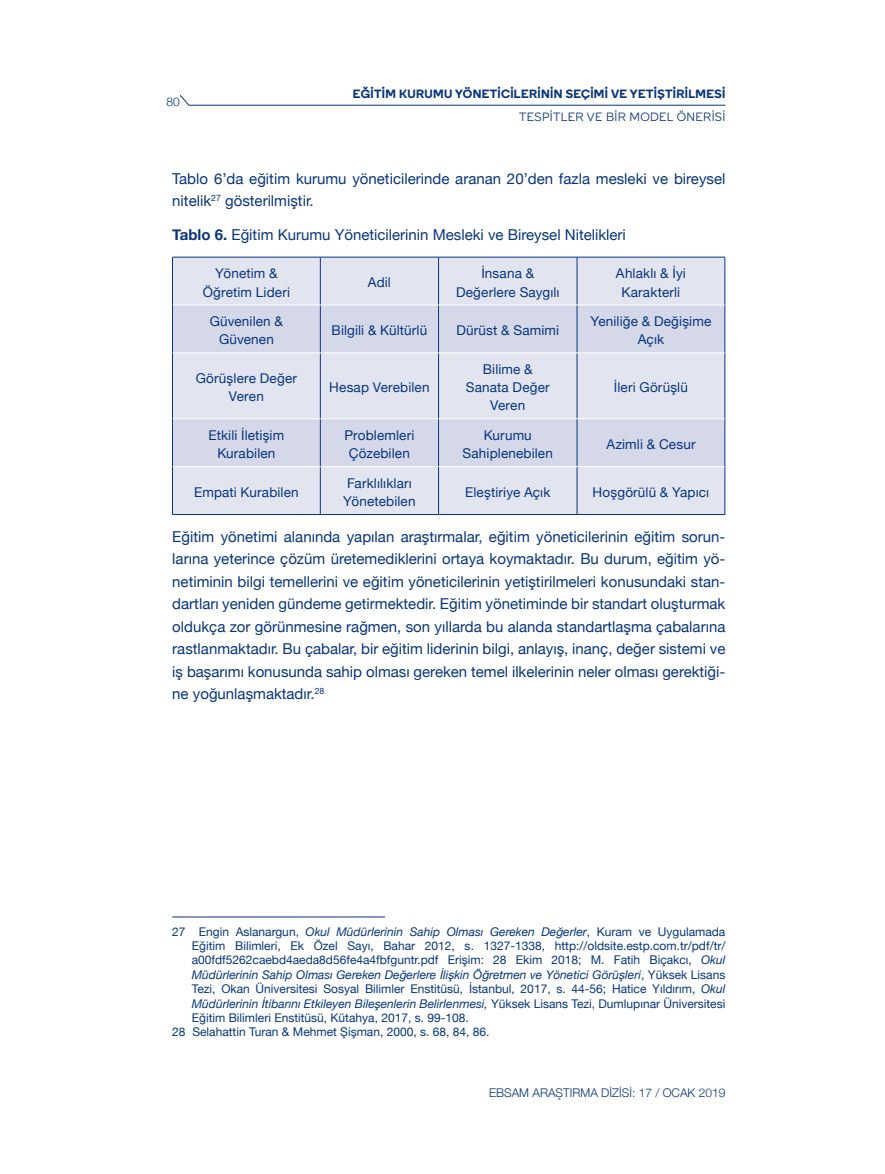
<style>
.page{position:relative;width:885px;height:1174px;background:#fff}
.page>*{position:absolute;margin:0;border:0;box-sizing:border-box;transform-origin:0 0}
.ŞEKİL_VE_TABLO{font:15px/22.5px "Helvetica Neue";color:#08357c}
.t1{font:13.5px/18px "Helvetica Neue";letter-spacing:.01em;color:#08357c;text-align:center}
.RENK{font:12px/14.4px "Helvetica Neue";color:#08357c;text-align:justify}
.t2{font:600 12px "Boing";letter-spacing:.03em;color:#08357c}
.t3{font:300 12px "Helvetica Neue";color:#08357c}
.t4{font:300 12px "Boing";letter-spacing:.03em;color:#08357c}
.s1{font-weight:700}
.s2{font-style:italic}
</style>
<div class="page">
<svg style="left:180px;top:95px;width:546px;height:11px"></svg>
<div style="left:173px;top:258px;width:551px;height:256px;background:#e2e5f0"></div>
<svg style="left:173px;top:306px;width:551px;height:160px;fill:#d4d8e9"></svg>
<hr style="left:172px;top:257px;width:148px;height:1px;background:#08357c">
<hr style="left:172px;top:257px;width:1px;height:48px;background:#08357c">
<hr style="left:320px;top:257px;width:118px;height:1px;background:#08357c">
<hr style="left:320px;top:257px;width:1px;height:48px;background:#08357c">
<hr style="left:438px;top:257px;width:139px;height:1px;background:#08357c">
<hr style="left:438px;top:257px;width:1px;height:48px;background:#08357c">
<hr style="left:577px;top:257px;width:148px;height:1px;background:#08357c">
<hr style="left:576px;top:257px;width:1px;height:48px;background:#08357c">
<hr style="left:724px;top:257px;width:1px;height:48px;background:#08357c">
<hr style="left:172px;top:305px;width:1px;height:48px;background:#08357c">
<hr style="left:320px;top:305px;width:1px;height:48px;background:#08357c">
<hr style="left:438px;top:305px;width:1px;height:48px;background:#08357c">
<hr style="left:576px;top:305px;width:1px;height:48px;background:#08357c">
<hr style="left:724px;top:305px;width:1px;height:48px;background:#08357c">
<hr style="left:172px;top:353px;width:1px;height:66px;background:#08357c">
<hr style="left:320px;top:353px;width:1px;height:65px;background:#08357c">
<hr style="left:438px;top:353px;width:1px;height:65px;background:#08357c">
<hr style="left:576px;top:353px;width:1px;height:65px;background:#08357c">
<hr style="left:724px;top:353px;width:1px;height:66px;background:#08357c">
<hr style="left:172px;top:419px;width:1px;height:47px;background:#08357c">
<hr style="left:320px;top:419px;width:1px;height:47px;background:#08357c">
<hr style="left:438px;top:419px;width:1px;height:47px;background:#08357c">
<hr style="left:576px;top:419px;width:1px;height:47px;background:#08357c">
<hr style="left:724px;top:419px;width:1px;height:47px;background:#08357c">
<hr style="left:172px;top:466px;width:1px;height:48px;background:#08357c">
<hr style="left:320px;top:467px;width:1px;height:47px;background:#08357c">
<hr style="left:438px;top:467px;width:1px;height:47px;background:#08357c">
<hr style="left:576px;top:467px;width:1px;height:47px;background:#08357c">
<hr style="left:724px;top:466px;width:1px;height:48px;background:#08357c">
<hr style="left:172px;top:514px;width:148px;height:1px;background:#08357c">
<hr style="left:320px;top:514px;width:118px;height:1px;background:#08357c">
<hr style="left:438px;top:514px;width:139px;height:1px;background:#08357c">
<hr style="left:577px;top:514px;width:148px;height:1px;background:#08357c">
<hr style="left:173px;top:305px;width:147px;height:1px;background:#fff">
<hr style="left:320px;top:305px;width:118px;height:1px;background:#fff">
<hr style="left:438px;top:305px;width:139px;height:1px;background:#fff">
<hr style="left:577px;top:305px;width:147px;height:1px;background:#fff">
<hr style="left:173px;top:352px;width:147px;height:1px;background:#fff">
<hr style="left:320px;top:352px;width:118px;height:1px;background:#fff">
<hr style="left:438px;top:352px;width:139px;height:1px;background:#fff">
<hr style="left:577px;top:352px;width:147px;height:1px;background:#fff">
<hr style="left:173px;top:418px;width:147px;height:1px;background:#fff">
<hr style="left:320px;top:418px;width:118px;height:1px;background:#fff">
<hr style="left:438px;top:418px;width:139px;height:1px;background:#fff">
<hr style="left:577px;top:418px;width:147px;height:1px;background:#fff">
<hr style="left:173px;top:466px;width:147px;height:1px;background:#fff">
<hr style="left:320px;top:466px;width:118px;height:1px;background:#fff">
<hr style="left:438px;top:466px;width:139px;height:1px;background:#fff">
<hr style="left:577px;top:466px;width:147px;height:1px;background:#fff">
<hr style="left:172px;top:916px;width:213px;height:1px;background:#08357c">
<p class="t3" style="left:167px;top:92px;width:15px">80</p>
<p class="t2" style="left:353px;top:85px;width:374px">EĞİTİM KURUMU YÖNETİCİLERİNİN SEÇİMİ VE YETİŞTİRİLMESİ</p>
<p class="t4" style="left:519px;top:110px;width:208px">TESPİTLER VE BİR MODEL ÖNERİSİ</p>
<p class="ŞEKİL_VE_TABLO" style="left:172px;top:168px;width:554px">Tablo 6’da eğitim kurumu yöneticilerinde aranan 20’den fazla mesleki ve bireysel nitelik<sup>27</sup> gösterilmiştir.</p>
<p class="ŞEKİL_VE_TABLO" style="left:172px;top:224px;width:455px"><span class="s1">Tablo 6.</span> Eğitim Kurumu Yöneticilerinin Mesleki ve Bireysel Nitelikleri</p>
<p class="t1" style="left:203px;top:265px;width:89px">Yönetim &amp;<br>Öğretim Lideri</p>
<p class="t1" style="left:368px;top:274px;width:24px">Adil</p>
<p class="t1" style="left:456px;top:265px;width:105px">İnsana &amp;<br>Değerlere Saygılı</p>
<p class="t1" style="left:616px;top:265px;width:71px">Ahlaklı &amp; İyi<br>Karakterli</p>
<p class="t1" style="left:210px;top:313px;width:75px">Güvenilen &amp;<br>Güvenen</p>
<p class="t1" style="left:331px;top:322px;width:97px">Bilgili &amp; Kültürlü</p>
<p class="t1" style="left:456px;top:322px;width:104px">Dürüst &amp; Samimi</p>
<p class="t1" style="left:590px;top:313px;width:122px">Yeniliğe &amp; Değişime<br>Açık</p>
<p class="t1" style="left:196px;top:370px;width:103px">Görüşlere Değer<br>Veren</p>
<p class="t1" style="left:329px;top:379px;width:102px">Hesap Verebilen</p>
<p class="t1" style="left:465px;top:361px;width:85px">Bilime &amp;<br>Sanata Değer<br>Veren</p>
<p class="t1" style="left:614px;top:379px;width:75px">İleri Görüşlü</p>
<p class="t1" style="left:208px;top:427px;width:77px">Etkili İletişim<br>Kurabilen</p>
<p class="t1" style="left:344px;top:427px;width:71px">Problemleri<br>Çözebilen</p>
<p class="t1" style="left:462px;top:427px;width:92px">Kurumu<br>Sahiplenebilen</p>
<p class="t1" style="left:606px;top:436px;width:91px">Azimli &amp; Cesur</p>
<p class="t1" style="left:194px;top:484px;width:106px">Empati Kurabilen</p>
<p class="t1" style="left:343px;top:475px;width:74px;text-align:left">Farklılıkları<br>Yönetebilen</p>
<p class="t1" style="left:465px;top:484px;width:87px">Eleştiriye Açık</p>
<p class="t1" style="left:592px;top:484px;width:118px">Hoşgörülü &amp; Yapıcı</p>
<p class="ŞEKİL_VE_TABLO" style="left:172px;top:526px;width:554px;text-align:justify">Eğitim yönetimi alanında yapılan araştırmalar, eğitim yöneticilerinin eğitim sorun&shy;larına yeterince çözüm üretemediklerini ortaya koymaktadır. Bu durum, eğitim yö&shy;netiminin bilgi temellerini ve eğitim yöneticilerinin yetiştirilmeleri konusundaki stan&shy;dartları yeniden gündeme getirmektedir. Eğitim yönetiminde bir standart oluşturmak oldukça zor görünmesine rağmen, son yıllarda bu alanda standartlaşma çabalarına rastlanmaktadır. Bu çabalar, bir eğitim liderinin bilgi, anlayış, inanç, değer sistemi ve iş başarımı konusunda sahip olması gereken temel ilkelerinin neler olması gerektiği&shy;ne yoğunlaşmaktadır.<sup>28</sup></p>
<p class="RENK" style="left:192px;top:924px;width:535px;text-indent:-20px">27 Engin Aslanargun, <span class="s2">Okul Müdürlerinin Sahip Olması Gereken Değerler</span>, Kuram ve Uygulamada Eğitim Bilimleri, Ek Özel Sayı, Bahar 2012, s. 1327-1338, http://oldsite.estp.com.tr/pdf/tr/ a00fdf5262caebd4aeda8d56fe4a4fbfguntr.pdf Erişim: 28 Ekim 2018; M. Fatih Biçakcı, <span class="s2">Okul Müdürlerinin Sahip Olması Gereken Değerlere İlişkin Öğretmen ve Yönetici Görüşleri</span>, Yüksek Lisans Tezi, Okan Üniversitesi Sosyal Bilimler Enstitüsü, İstanbul, 2017, s. 44-56; Hatice Yıldırım, <span class="s2">Okul Müdürlerinin İtibarını Etkileyen Bileşenlerin Belirlenmesi,</span> Yüksek Lisans Tezi, Dumlupınar Üniversitesi Eğitim Bilimleri Enstitüsü, Kütahya, 2017, s. 99-108.</p>
<p class="RENK" style="left:172px;top:1025px;width:319px">28 Selahattin Turan &amp; Mehmet Şişman, 2000, s. 68, 84, 86.</p>
<p class="t3" style="left:489px;top:1083px;width:238px">EBSAM ARAŞTIRMA DİZİSİ: 17 / OCAK 2019</p>
</div>
